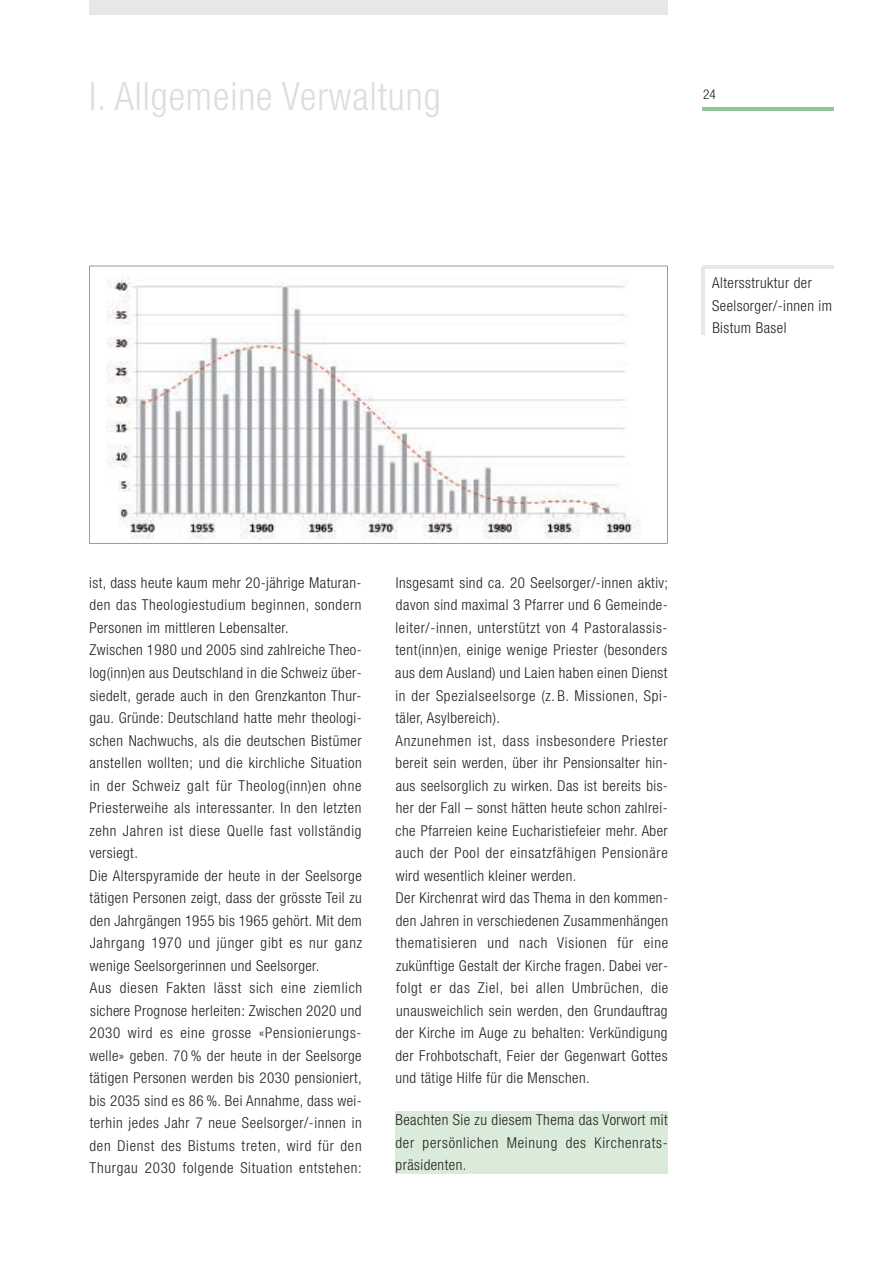
<style>
.page{position:relative;width:893px;height:1263px;background:#fff}
.page>*{position:absolute;margin:0;border:0;box-sizing:border-box;transform-origin:0 0}
.t1{font:300 condensed 39px "Helvetica Neue LT";letter-spacing:.025em;color:#dcdddf}
.t2{font:300 condensed 15px/22.5px "Helvetica Neue LT";letter-spacing:.03em;color:#231f20}
.t3{font:300 condensed 13.5px "Helvetica Neue LT";color:#231f20}
</style>
<div class="page">
<div style="left:395px;top:1111px;width:273px;height:63px;background:#daebda"></div>
<hr style="left:702px;top:108px;width:131px;height:3px;background:#8ec695">
<div style="left:89px;top:0;width:579px;height:15px;background:#e6e7e9"></div>
<svg style="left:89px;top:266px;width:579px;height:277px"></svg>
<hr style="left:702px;top:266px;width:131px;height:3px;background:#e6e7e9">
<hr style="left:702px;top:267px;width:3px;height:68px;background:#e6e7e9">
<h1 class="t1" style="left:89px;top:82px;width:353px">I. Allgemeine Verwaltung</h1>
<p class="t3" style="left:703px;top:90px;width:14px">24</p>
<p class="t2" style="left:712px;top:273px;width:121px">Altersstruktur der<br>Seelsorger/-innen im<br>Bistum Basel</p>
<p class="t2" style="left:89px;top:573px;width:274px">ist, dass heute kaum mehr 20-jährige Maturan&shy;den das Theologiestudium beginnen, sondern Personen im mittleren Lebensalter.<br>Zwischen 1980 und 2005 sind zahlreiche Theo&shy;log(inn)en aus Deutschland in die Schweiz über&shy;siedelt, gerade auch in den Grenzkanton Thur&shy;gau. Gründe: Deutschland hatte mehr theologi&shy;schen Nachwuchs, als die deutschen Bistümer anstellen wollten; und die kirchliche Situation in der Schweiz galt für Theolog(inn)en ohne Priesterweihe als interessanter. In den letzten zehn Jahren ist diese Quelle fast vollständig versiegt.<br>Die Alterspyramide der heute in der Seelsorge tätigen Personen zeigt, dass der grösste Teil zu den Jahrgängen 1955 bis 1965 gehört. Mit dem Jahrgang 1970 und jünger gibt es nur ganz wenige Seelsorgerinnen und Seelsorger.<br>Aus diesen Fakten lässt sich eine ziemlich sichere Prognose herleiten: Zwischen 2020 und 2030 wird es eine grosse «Pensionierungs&shy;welle» geben. 70 % der heute in der Seelsorge tätigen Personen werden bis 2030 pensioniert, bis 2035 sind es 86 %. Bei Annahme, dass wei&shy;terhin jedes Jahr 7 neue Seelsorger/-innen in den Dienst des Bistums treten, wird für den Thurgau 2030 folgende Situation entstehen:</p>
<p class="t2" style="left:395px;top:573px;width:275px">Insgesamt sind ca. 20 Seelsorger/-innen aktiv; davon sind maximal 3 Pfarrer und 6 Gemeinde&shy;leiter/-innen, unterstützt von 4 Pastoralassis&shy;tent(inn)en, einige wenige Priester (besonders aus dem Ausland) und Laien haben einen Dienst in der Spezialseelsorge (z.B. Missionen, Spi&shy;täler, Asylbereich).<br>Anzunehmen ist, dass insbesondere Priester bereit sein werden, über ihr Pensionsalter hin&shy;aus seelsorglich zu wirken. Das ist bereits bis&shy;her der Fall – sonst hätten heute schon zahlrei&shy;che Pfarreien keine Eucharistiefeier mehr. Aber auch der Pool der einsatzfähigen Pensionäre wird wesentlich kleiner werden.<br>Der Kirchenrat wird das Thema in den kommen&shy;den Jahren in verschiedenen Zusammenhängen thematisieren und nach Visionen für eine zukünftige Gestalt der Kirche fragen. Dabei ver&shy;folgt er das Ziel, bei allen Umbrüchen, die unausweichlich sein werden, den Grundauftrag der Kirche im Auge zu behalten: Verkündigung der Frohbotschaft, Feier der Gegenwart Gottes und tätige Hilfe für die Menschen.</p>
<p class="t2" style="left:395px;top:1110px;width:274px;text-align:justify">Beachten Sie zu diesem Thema das Vorwort mit der persönlichen Meinung des Kirchenrats&shy;präsidenten.</p>
</div>
